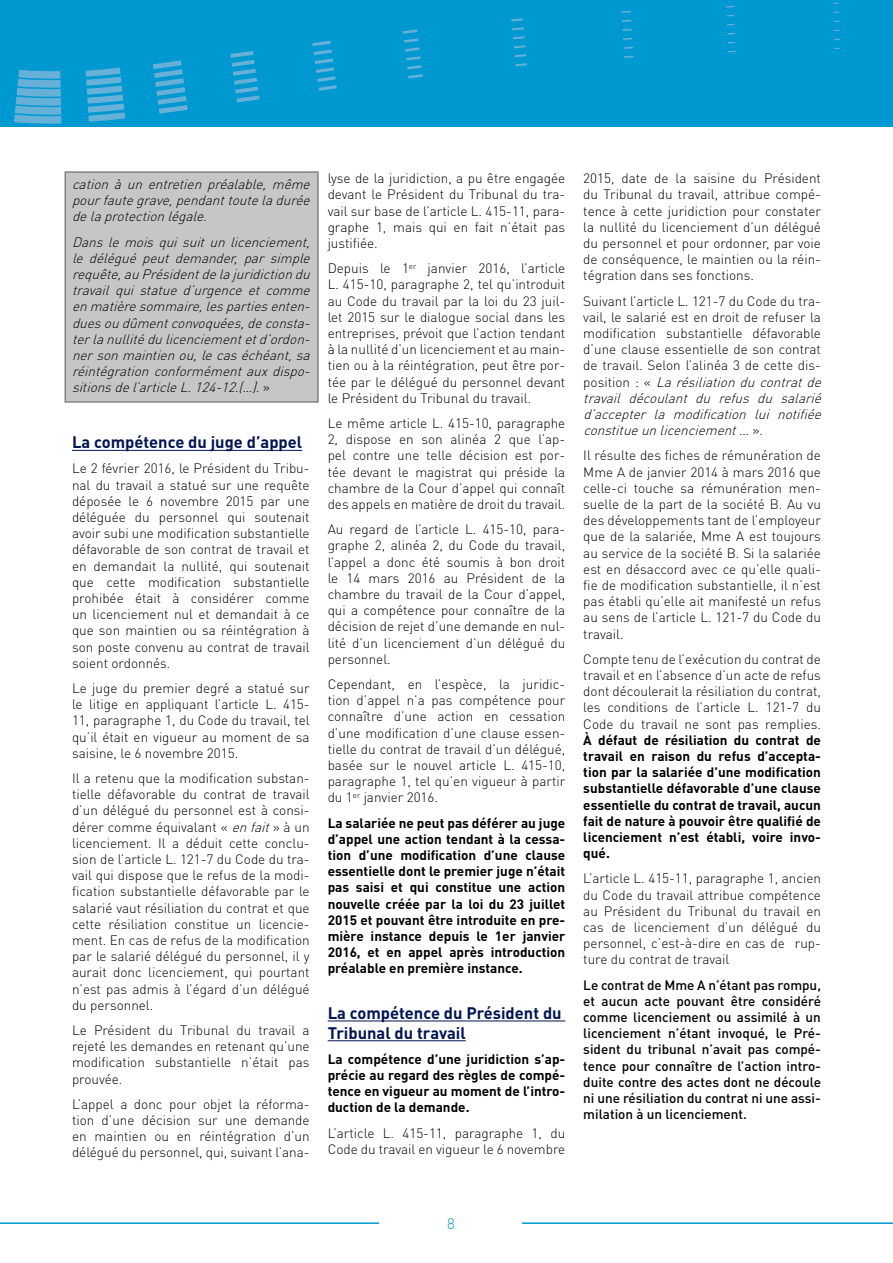
<style>
.page{position:relative;width:893px;height:1263px;background:#fff}
.page>*{position:absolute;margin:0;border:0;box-sizing:border-box;transform-origin:0 0}
.t1{font:700 16.5px/19.8px "DIN Pro";color:#001552}
.t2{font:300 15px "DIN Pro";color:#0098d1}
.t3{font:300 13.5px/16.2px "DIN Pro";color:#000;text-align:justify}
.t4{font:700 13.5px/16.2px "DIN Pro";color:#000;text-align:justify}
.t5{font:italic 300 13.5px/16.2px "DIN Pro";color:#000;text-align:justify}
.t6{font:500 13.5px/16.2px "DIN Pro";color:#000;text-align:justify}
.s1{font-style:normal}
.s2{font-style:italic}
</style>
<div class="page">
<hr style="left:0;top:1222px;width:893px;height:2px;background:#0098d1">
<div style="left:380px;top:1217px;width:142px;height:46px;background:#fff"></div>
<div style="left:0;top:0;width:893px;height:126px;background:#0098d1"></div>
<svg style="left:511px;top:18px;width:12px;height:3px"></svg>
<svg style="left:621px;top:11px;width:10px;height:2px"></svg>
<svg style="left:512px;top:27px;width:12px;height:3px"></svg>
<svg style="left:622px;top:20px;width:9px;height:2px"></svg>
<svg style="left:513px;top:36px;width:12px;height:3px"></svg>
<svg style="left:622px;top:29px;width:10px;height:2px"></svg>
<svg style="left:514px;top:45px;width:11px;height:3px"></svg>
<svg style="left:623px;top:38px;width:9px;height:2px"></svg>
<svg style="left:515px;top:54px;width:11px;height:3px"></svg>
<svg style="left:624px;top:47px;width:9px;height:2px"></svg>
<svg style="left:14px;top:70px;width:47px;height:54px;background:#50abd6"></svg>
<svg style="left:86px;top:68px;width:39px;height:54px"></svg>
<svg style="left:153px;top:60px;width:35px;height:54px"></svg>
<svg style="left:230px;top:51px;width:30px;height:51px"></svg>
<svg style="left:312px;top:41px;width:25px;height:50px"></svg>
<svg style="left:403px;top:29px;width:20px;height:49px"></svg>
<svg style="left:515px;top:63px;width:12px;height:3px"></svg>
<svg style="left:624px;top:56px;width:9px;height:2px"></svg>
<div style="left:65px;top:172px;width:253px;height:230px;background:#c8c5c8"></div>
<hr style="left:72px;top:450px;width:230px;height:1px;background:#001552">
<hr style="left:328px;top:1020px;width:237px;height:1px;background:#001552">
<hr style="left:328px;top:1040px;width:138px;height:1px;background:#001552">
<p class="t5" style="left:72px;top:175px;width:244px">cation à un entretien préalable, même pourfautegrave,pendanttouteladurée delaprotectionlégale.</p>
<p class="t5" style="left:72px;top:233px;width:244px">Dans le mois qui suit un licenciement, le délégué peut demander, par simple requête,auPrésidentdelajuridictiondu travail qui statue d’urgence et comme enmatièresommaire,lespartiesenten&shy;duesoudûmentconvoquées,deconsta&shy;terlanullitédulicenciementetd’ordon&shy;nersonmaintienou,lecaséchéant,sa réintégrationconformémentauxdispo&shy;sitionsdel’articleL.124-12.(…).<span class="s1">»</span></p>
<p class="t1" style="left:72px;top:432px;width:232px">La compétence du juge d’appel</p>
<p class="t3" style="left:72px;top:460px;width:239px">Le 2 février 2016, le Président du Tribu&shy;nal du travail a statué sur une requête déposée le 6 novembre 2015 par une déléguée du personnel qui soutenait avoir subi une modification substantielle défavorable de son contrat de travail et en demandait la nullité, qui soutenait que cette modification substantielle prohibée était à considérer comme un licenciement nul et demandait à ce que son maintien ou sa réintégration à son poste convenu au contrat de travail soient ordonnés.</p>
<p class="t3" style="left:72px;top:679px;width:239px">Le juge du premier degré a statué sur le litige en appliquant l’article L. 415- 11, paragraphe 1, du Code du travail, tel qu’il était en vigueur au moment de sa saisine, le 6 novembre 2015.</p>
<p class="t3" style="left:72px;top:769px;width:239px">Il a retenu que la modification substan&shy;tielle défavorable du contrat de travail d’un délégué du personnel est à consi&shy;dérer comme équivalant « <span class="s2">enfait</span>» à un licenciement. Il a déduit cette conclu&shy;sion de l’article L. 121-7 du Code du tra&shy;vail qui dispose que le refus de la modi&shy;fication substantielle défavorable par le salarié vaut résiliation du contrat et que cette résiliation constitue un licencie&shy;ment. En cas de refus de la modification par le salarié délégué du personnel, il y aurait donc licenciement, qui pourtant n’est pas admis à l’égard d’un délégué du personnel.</p>
<p class="t3" style="left:72px;top:1021px;width:239px">Le Président du Tribunal du travail a rejeté les demandes en retenant qu’une modification substantielle n’était pas prouvée.</p>
<p class="t3" style="left:72px;top:1095px;width:239px">L’appel a donc pour objet la réforma&shy;tion d’une décision sur une demande en maintien ou en réintégration d’un délégué du personnel, qui, suivant l’ana-</p>
<p class="t3" style="left:328px;top:170px;width:239px">lyse de la juridiction, a pu être engagée devant le Président du Tribunal du tra&shy;vail sur base de l’article L. 415-11, para&shy;graphe 1, mais qui en fait n’était pas justifiée.</p>
<p class="t3" style="left:328px;top:260px;width:239px">Depuis le 1<sup>er</sup> janvier 2016, l’article L. 415-10, paragraphe 2, tel qu’introduit au Code du travail par la loi du 23 juil&shy;let 2015 sur le dialogue social dans les entreprises, prévoit que l’action tendant à la nullité d’un licenciement et au main&shy;tien ou à la réintégration, peut être por&shy;tée par le délégué du personnel devant le Président du Tribunal du travail.</p>
<p class="t3" style="left:328px;top:414px;width:239px">Le même article L. 415-10, paragraphe 2, dispose en son alinéa 2 que l’ap&shy;pel contre une telle décision est por&shy;tée devant le magistrat qui préside la chambre de la Cour d’appel qui connaît des appels en matière de droit du travail.</p>
<p class="t3" style="left:328px;top:521px;width:239px">Au regard de l’article L. 415-10, para&shy;graphe 2, alinéa 2, du Code du travail, l’appel a donc été soumis à bon droit le 14 mars 2016 au Président de la chambre du travail de la Cour d’appel, qui a compétence pour connaître de la décision de rejet d’une demande en nul&shy;lité d’un licenciement d’un délégué du personnel.</p>
<p class="t3" style="left:328px;top:675px;width:239px">Cependant, en l’espèce, la juridic&shy;tion d’appel n’a pas compétence pour connaître d’une action en cessation d’une modification d’une clause essen&shy;tielle du contrat de travail d’un délégué, basée sur le nouvel article L. 415-10, paragraphe 1, tel qu’en vigueur à partir du 1<sup>er</sup> janvier 2016.</p>
<p class="t4" style="left:328px;top:814px;width:239px">La salariée ne peut pas déférer au juge d’appel une action tendant à la cessa&shy;tion d’une modification d’une clause essentielle dont le premier juge n’était pas saisi et qui constitue une action nouvelle créée par la loi du 23 juillet 2015 et pouvant être introduite en pre&shy;mière instance depuis le 1er janvier 2016, et en appel après introduction préalable en première instance.</p>
<p class="t1" style="left:328px;top:1002px;width:236px">La compétence du Président du<br>Tribunal du travail</p>
<p class="t4" style="left:328px;top:1050px;width:239px">La compétence d’une juridiction s’ap&shy;précie au regard des règles de compé&shy;tence en vigueur au moment de l’intro&shy;duction de la demande.</p>
<p class="t3" style="left:328px;top:1124px;width:239px">L’article L. 415-11, paragraphe 1, du<br>Code du travail en vigueur le 6 novembre</p>
<p class="t3" style="left:583px;top:170px;width:239px">2015, date de la saisine du Président du Tribunal du travail, attribue compé&shy;tence à cette juridiction pour constater la nullité du licenciement d’un délégué du personnel et pour ordonner, par voie de conséquence, le maintien ou la réin&shy;tégration dans ses fonctions.</p>
<p class="t3" style="left:583px;top:292px;width:244px;text-align:left">Suivant l’article L. 121-7 du Code du tra&shy;vail, le salarié est en droit de refuser la modification substantielle défavorable d’une clause essentielle de son contrat de travail. Selon l’alinéa 3 de cette dis&shy;p o s i t i o n : « <span class="s2">Larésiliationducontratde travail découlant du refus du salarié d’accepter la modification lui notifiée constitueunlicenciement…</span> » .</p>
<p class="t3" style="left:583px;top:447px;width:239px">Il résulte des fiches de rémunération de Mme A de janvier 2014 à mars 2016 que celle-ci touche sa rémunération men&shy;suelle de la part de la société B. Au vu des développements tant de l’employeur que de la salariée, Mme A est toujours au service de la société B. Si la salariée est en désaccord avec ce qu’elle quali&shy;fie de modification substantielle, il n’est pas établi qu’elle ait manifesté un refus au sens de l’article L. 121-7 du Code du travail.</p>
<p class="t3" style="left:583px;top:650px;width:239px">Compte tenu de l’exécution du contrat de travail et en l’absence d’un acte de refus dont découlerait la résiliation du contrat, les conditions de l’article L. 121-7 du Code du travail ne sont pas remplies.</p>
<p class="t4" style="left:583px;top:731px;width:239px">À défaut de résiliation du contrat de travail en raison du refus d’accepta&shy;tion par la salariée d’une modification substantielle défavorable d’une clause essentielle du contrat de travail, aucun fait de nature à pouvoir être qualifié de licenciement n’est établi, voire invo&shy;qué.</p>
<p class="t3" style="left:583px;top:870px;width:239px">L’article L. 415-11, paragraphe 1, ancien du Code du travail attribue compétence au Président du Tribunal du travail en cas de licenciement d’un délégué du personnel, c’est-à-dire en cas de rup&shy;ture du contrat de travail</p>
<p class="t6" style="left:583px;top:976px;width:239px">Le contrat de Mme A n’étant pas rompu, et aucun acte pouvant être considéré comme licenciement ou assimilé à un licenciement n’étant invoqué, le Pré&shy;sident du tribunal n’avait pas compé&shy;tence pour connaître de l’action intro&shy;duite contre des actes dont ne découle ni une résiliation du contrat ni une assi&shy;milation à un licenciement.</p>
<p class="t2" style="left:447px;top:1213px;width:9px">8</p>
</div>
